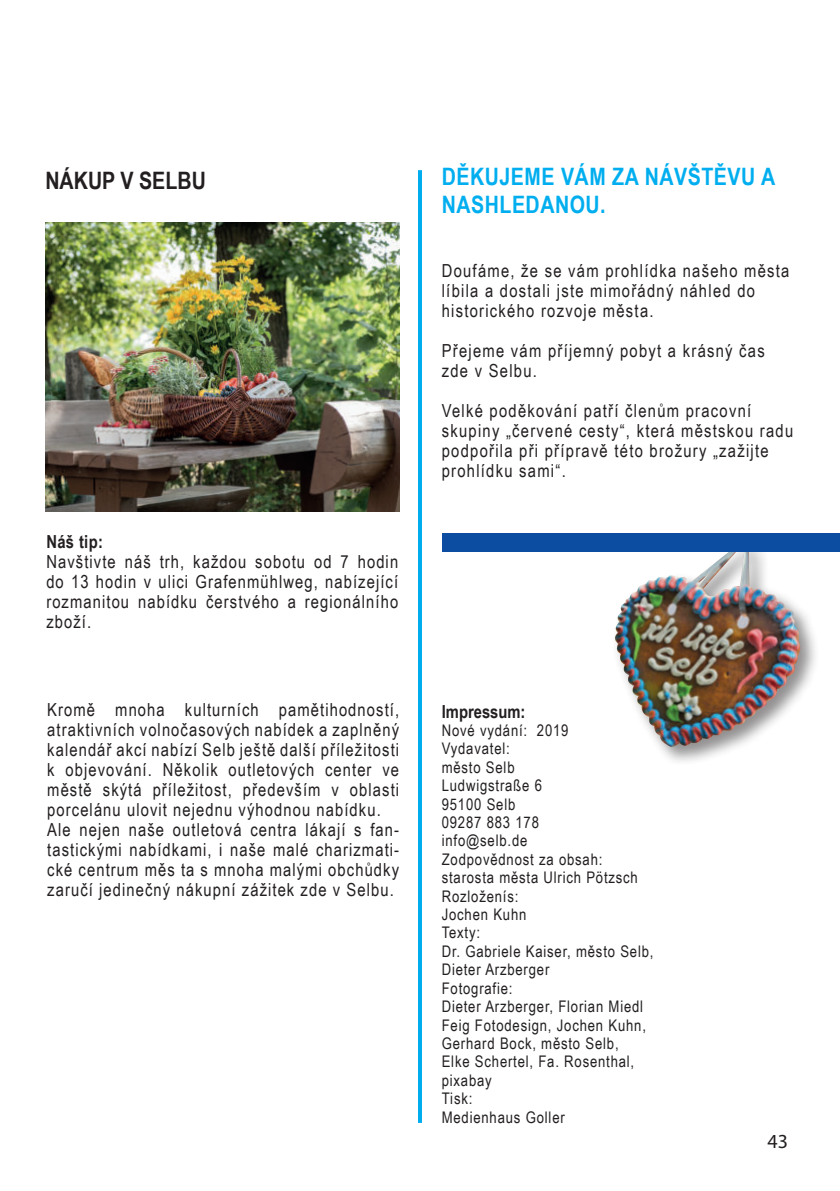
<style>
.page{position:relative;width:840px;height:1191px;background:#fff}
.page>*{position:absolute;margin:0;border:0;box-sizing:border-box;transform-origin:0 0}
.t1{font:700 24px/28px "Arial Narrow";letter-spacing:.02em;color:#00aeef}
.t2{font:700 24px "Arial Narrow";color:#231f20}
.t3{font:20px "Myriad Pro";color:#231f20}
.t4{font:18px/20px "Arial Narrow";letter-spacing:.06em;color:#231f20}
.t5{font:700 18px "Arial Narrow";color:#231f20}
.t6{font:16px/18.4px "Arial Narrow";letter-spacing:.05em;color:#231f20}
</style>
<div class="page">
<img style="left:45px;top:223px;width:354px;height:288px">
<hr style="left:418px;top:170px;width:4px;height:953px;background:#00aeef">
<div style="left:611px;top:538px;width:208px;height:229px;background:#231f20;opacity:.5"></div>
<img style="left:611px;top:552px;width:191px;height:197px">
<div style="left:442px;top:533px;width:397px;height:19px;background:#0d4da1"></div>
<h1 class="t2" style="left:45px;top:162px;width:162px">NÁKUP V SELBU</h1>
<p class="t5" style="left:46px;top:527px;width:58px">Náš tip:</p>
<p class="t4" style="left:46px;top:550px;width:353px;text-align:justify">Navštivte náš trh, každou sobotu od 7 hodin do 13 hodin v ulici Grafenmühlweg, nabízející rozmanitou nabídku čerstvého a regionálního zboží.</p>
<p class="t4" style="left:47px;top:699px;width:353px">Kromě mnoha kulturních pamětihodností, atraktivních volnočasových nabídek a zaplněný kalendář akcí nabízí Selb ještě další příležitosti k objevování. Několik outletových center ve městě skýtá příležitost, především v oblasti porcelánu ulovit nejednu výhodnou nabídku.<br>Ale nejen naše outletová centra lákají s fan&shy;tastickými nabídkami, i naše malé charizmati&shy;cké centrum měs ta s mnoha malými obchůdky zaručí jedinečný nákupní zážitek zde v Selbu.</p>
<h1 class="t1" style="left:441px;top:161px;width:335px">DĚKUJEME VÁM ZA NÁVŠTĚVU A<br>NASHLEDANOU.</h1>
<p class="t4" style="left:441px;top:260px;width:349px">Doufáme, že se vám prohlídka našeho města líbila a dostali jste mimořádný náhled do historického rozvoje města.</p>
<p class="t4" style="left:441px;top:340px;width:324px">Přejeme vám příjemný pobyt a krásný čas zde v Selbu.</p>
<p class="t4" style="left:441px;top:400px;width:353px">Velké poděkování patří členům pracovní skupiny „červené cesty“, která městskou radu podpořila při přípravě této brožury „zažijte prohlídku sami“.</p>
<p class="t5" style="left:441px;top:697px;width:85px">Impressum:</p>
<p class="t6" style="left:441px;top:720px;width:213px">Nové vydání: 2019<br>Vydavatel:<br>město Selb<br>Ludwigstraße 6<br>95100 Selb<br>09287 883 178<br>info@selb.de<br>Zodpovědnost za obsah: starosta města Ulrich Pötzsch<br>Rozloženís:<br>Jochen Kuhn<br>Texty:<br>Dr. Gabriele Kaiser, město Selb,<br>Dieter Arzberger<br>Fotografie:<br>Dieter Arzberger, Florian Miedl<br>Feig Fotodesign, Jochen Kuhn,<br>Gerhard Bock, město Selb,<br>Elke Schertel, Fa. Rosenthal, pixabay<br>Tisk:<br>Medienhaus Goller</p>
<p class="t3" style="left:767px;top:1133px;width:22px">43</p>
</div>
